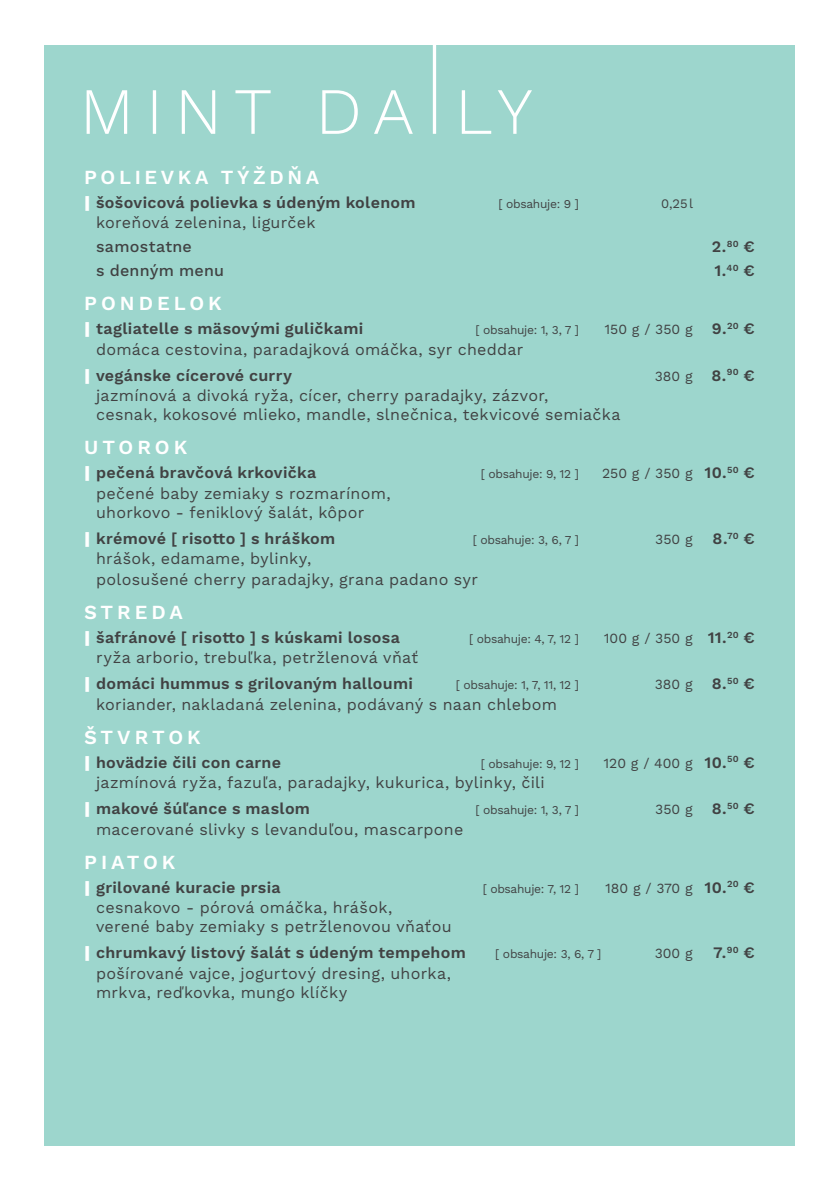
<style>
.page{position:relative;width:840px;height:1191px;background:#fff}
.page>*{position:absolute;margin:0;border:0;box-sizing:border-box;transform-origin:0 0}
.t1{font:600 20px "Work Sans";letter-spacing:.185em;color:#fff}
.t2{font:16px/19.2px "Work Sans";letter-spacing:.015em;color:#414243}
.t3{font:600 16px "Work Sans";letter-spacing:.02em;color:#414243}
.t4{font:500 16px "Work Sans";letter-spacing:.015em;color:#414243}
.t5{font:14px "Work Sans";color:#414243}
.t6{font:13px "Work Sans";color:#414243}
.t7{font:12px "Work Sans";letter-spacing:-.025em;color:#414243}
.s1{font-weight:900;font-size:17px;color:#fff}
.s2{font-weight:600;font-size:16px}
.s3{font-weight:600}
</style>
<div class="page">
<div style="left:44px;top:45px;width:750px;height:1100px;background:#9dd6cd"></div>
<svg style="left:87px;top:45px;width:444px;height:89px"></svg>
<p class="t1" style="left:84px;top:166px;width:236px">POLIEVKA TÝŽDŇA</p>
<p class="t3" style="left:84px;top:193px;width:333px"><span class="s1">|</span> šošovicová polievka s údeným kolenom</p>
<p class="t7" style="left:498px;top:197px;width:82px">[ obsahuje: 9 ]</p>
<p class="t6" style="left:660px;top:196px;width:34px">0,25l</p>
<p class="t2" style="left:96px;top:214px;width:221px">koreňová zelenina, ligurček</p>
<p class="t4" style="left:96px;top:237px;width:97px">samostatne</p>
<p class="t3" style="left:711px;top:237px;width:45px">2.<sup>80</sup> €</p>
<p class="t4" style="left:96px;top:261px;width:129px">s denným menu</p>
<p class="t3" style="left:714px;top:261px;width:42px">1.<sup>40</sup> €</p>
<p class="t1" style="left:84px;top:292px;width:139px">PONDELOK</p>
<p class="t3" style="left:84px;top:319px;width:280px"><span class="s1">|</span> tagliatelle s mäsovými guličkami</p>
<p class="t7" style="left:475px;top:323px;width:105px">[ obsahuje: 1, 3, 7 ]</p>
<p class="t5" style="left:604px;top:321px;width:152px">150 g / 350 g <span class="s2">9.</span><sup>20</sup> <span class="s2">€</span></p>
<p class="t2" style="left:84px;top:337px;width:440px;line-height:26px;text-indent:12px">domáca cestovina, paradajková omáčka, syr cheddar <span class="s1">|</span> <span class="s3">vegánske cícerové curry</span></p>
<p class="t5" style="left:654px;top:368px;width:101px">380 g <span class="s2">8.</span><sup>90</sup> <span class="s2">€</span></p>
<p class="t2" style="left:96px;top:387px;width:525px">jazmínová a divoká ryža, cícer, cherry paradajky, zázvor,<br>cesnak, kokosové mlieko, mandle, slnečnica, tekvicové semiačka</p>
<p class="t1" style="left:84px;top:436px;width:105px">UTOROK</p>
<p class="t3" style="left:84px;top:463px;width:234px"><span class="s1">|</span> pečená bravčová krkovička</p>
<p class="t7" style="left:480px;top:467px;width:100px">[ obsahuje: 9, 12 ]</p>
<p class="t5" style="left:601px;top:465px;width:154px">250 g / 350 g <span class="s2">10.</span><sup>50</sup> <span class="s2">€</span></p>
<p class="t2" style="left:96px;top:484px;width:296px">pečené baby zemiaky s rozmarínom, uhorkovo - feniklový šalát, kôpor</p>
<p class="t3" style="left:84px;top:529px;width:252px"><span class="s1">|</span> krémové [ risotto ] s hráškom</p>
<p class="t7" style="left:472px;top:533px;width:108px">[ obsahuje: 3, 6, 7 ]</p>
<p class="t5" style="left:655px;top:531px;width:101px">350 g <span class="s2">8.</span><sup>70</sup> <span class="s2">€</span></p>
<p class="t2" style="left:96px;top:549px;width:383px;line-height:20.4px">hrášok, edamame, bylinky,<br>polosušené cherry paradajky, grana padano syr</p>
<p class="t1" style="left:84px;top:600px;width:100px">STREDA</p>
<p class="t3" style="left:84px;top:628px;width:317px"><span class="s1">|</span> šafránové [ risotto ] s kúskami lososa</p>
<p class="t7" style="left:469px;top:631px;width:111px">[ obsahuje: 4, 7, 12 ]</p>
<p class="t5" style="left:603px;top:630px;width:152px">100 g / 350 g <span class="s2">11.</span><sup>20</sup> <span class="s2">€</span></p>
<p class="t2" style="left:84px;top:645px;width:335px;line-height:26px;text-indent:12px">ryža arborio, trebuľka, petržlenová vňať <span class="s1">|</span> <span class="s3">domáci hummus s grilovaným halloumi</span></p>
<p class="t7" style="left:455px;top:678px;width:124px">[ obsahuje: 1, 7, 11, 12 ]</p>
<p class="t5" style="left:654px;top:676px;width:101px">380 g <span class="s2">8.</span><sup>50</sup> <span class="s2">€</span></p>
<p class="t2" style="left:96px;top:695px;width:462px">koriander, nakladaná zelenina, podávaný s naan chlebom</p>
<p class="t1" style="left:84px;top:725px;width:118px">ŠTVRTOK</p>
<p class="t3" style="left:84px;top:753px;width:198px"><span class="s1">|</span> hovädzie čili con carne</p>
<p class="t7" style="left:480px;top:756px;width:100px">[ obsahuje: 9, 12 ]</p>
<p class="t5" style="left:603px;top:754px;width:153px">120 g / 400 g <span class="s2">10.</span><sup>50</sup> <span class="s2">€</span></p>
<p class="t2" style="left:84px;top:770px;width:462px;line-height:26px;text-indent:12px">jazmínová ryža, fazuľa, paradajky, kukurica, bylinky, čili <span class="s1">|</span> <span class="s3">makové šúľance s maslom</span></p>
<p class="t7" style="left:475px;top:803px;width:105px">[ obsahuje: 1, 3, 7 ]</p>
<p class="t5" style="left:655px;top:801px;width:101px">350 g <span class="s2">8.</span><sup>50</sup> <span class="s2">€</span></p>
<p class="t2" style="left:96px;top:820px;width:368px">macerované slivky s levanduľou, mascarpone</p>
<p class="t1" style="left:84px;top:850px;width:93px">PIATOK</p>
<p class="t3" style="left:84px;top:877px;width:198px"><span class="s1">|</span> grilované kuracie prsia</p>
<p class="t7" style="left:482px;top:881px;width:98px">[ obsahuje: 7, 12 ]</p>
<p class="t5" style="left:604px;top:879px;width:151px">180 g / 370 g <span class="s2">10.</span><sup>20</sup> <span class="s2">€</span></p>
<p class="t2" style="left:96px;top:898px;width:357px">cesnakovo - pórová omáčka, hrášok,<br>verené baby zemiaky s petržlenovou vňaťou</p>
<p class="t3" style="left:84px;top:943px;width:383px"><span class="s1">|</span> chrumkavý listový šalát s údeným tempehom</p>
<p class="t7" style="left:495px;top:947px;width:108px">[ obsahuje: 3, 6, 7 ]</p>
<p class="t5" style="left:654px;top:945px;width:40px">300 g</p>
<p class="t3" style="left:712px;top:943px;width:43px">7.<sup>90</sup> €</p>
<p class="t2" style="left:96px;top:964px;width:356px">pošírované vajce, jogurtový dresing, uhorka, mrkva, reďkovka, mungo klíčky</p>
</div>
